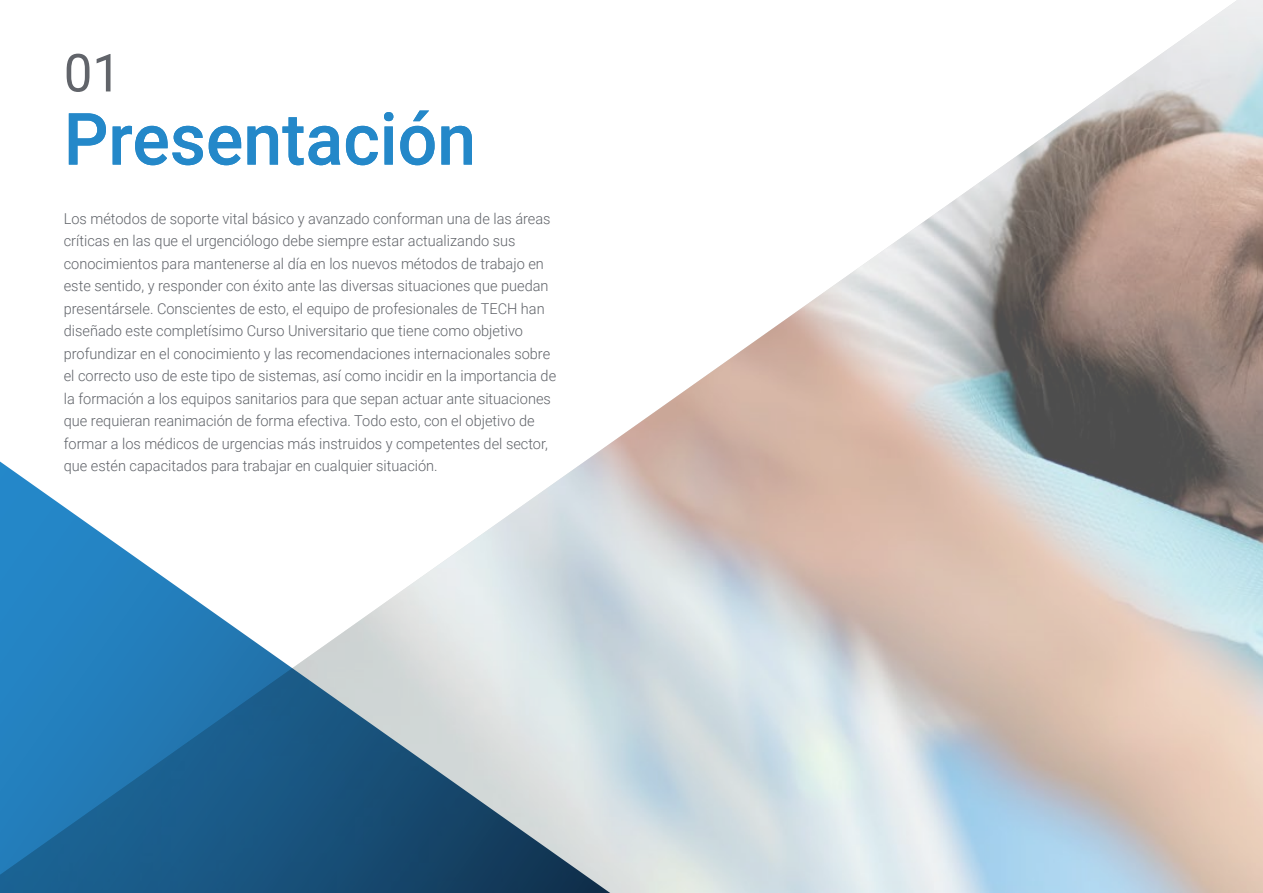
<style>
.page{position:relative;width:1263px;height:893px;background:#fff}
.page>*{position:absolute;margin:0;border:0;box-sizing:border-box;transform-origin:0 0}
.t1{font:500 72px "Roboto";color:#2488c9}
.t2{font:52.5px "Roboto";color:#61646a}
.t3{font:300 15px/22.5px "Roboto";color:#61646a}
</style>
<div class="page">
<img style="left:607px;top:0;width:656px;height:893px">
<svg style="left:0;top:446px;width:640px;height:447px"></svg>
<h2 class="t2" style="left:64px;top:36px;width:59px">01</h2>
<h1 class="t1" style="left:64px;top:89px;width:414px">Presentación</h1>
<p class="t3" style="left:64px;top:207px;width:494px">Los métodos de soporte vital básico y avanzado conforman una de las áreas críticas en las que el urgenciólogo debe siempre estar actualizando sus conocimientos para mantenerse al día en los nuevos métodos de trabajo en este sentido, y responder con éxito ante las diversas situaciones que puedan presentársele. Conscientes de esto, el equipo de profesionales de TECH han diseñado este completísimo Curso Universitario que tiene como objetivo profundizar en el conocimiento y las recomendaciones internacionales sobre el correcto uso de este tipo de sistemas, así como incidir en la importancia de la formación a los equipos sanitarios para que sepan actuar ante situaciones que requieran reanimación de forma efectiva. Todo esto, con el objetivo de formar a los médicos de urgencias más instruidos y competentes del sector, que estén capacitados para trabajar en cualquier situación.</p>
</div>
